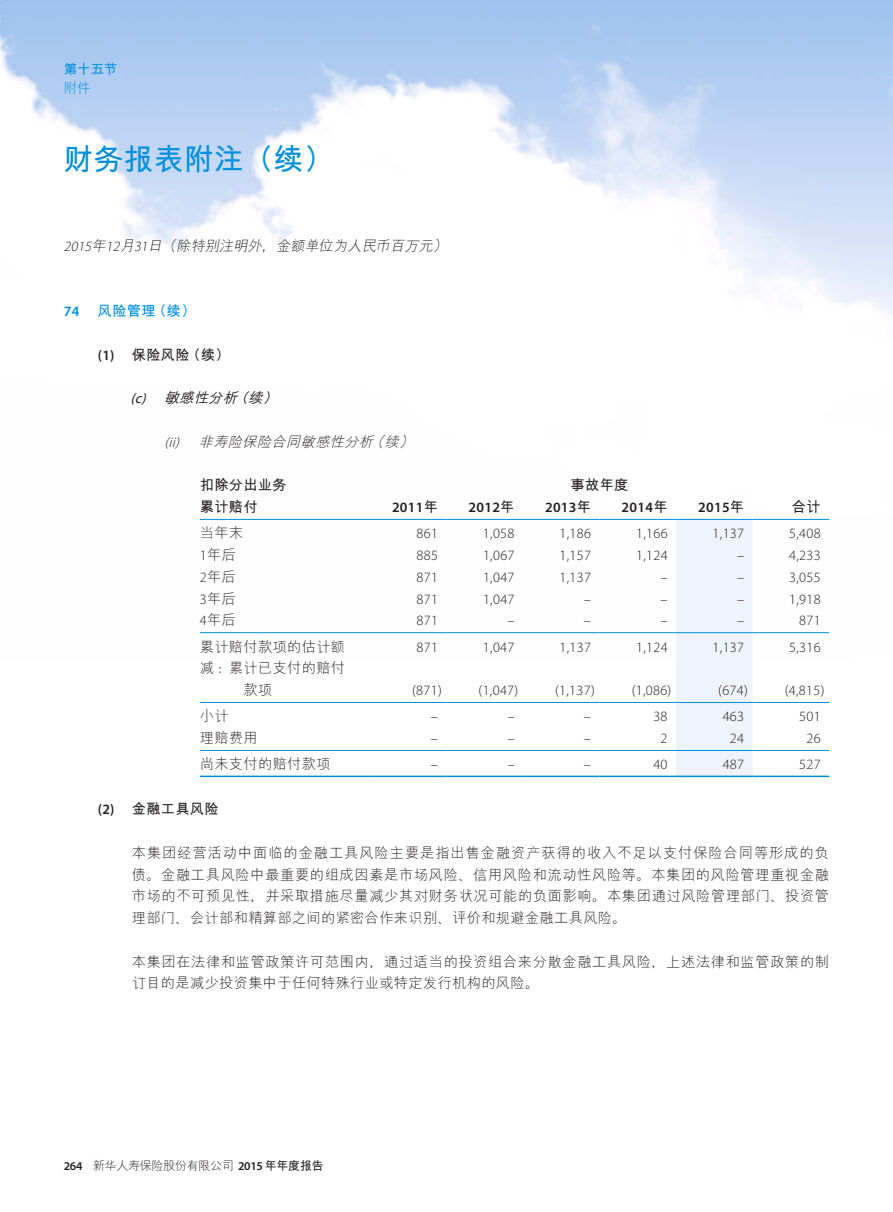
<style>
.page{position:relative;width:893px;height:1212px;background:#fff}
.page>*{position:absolute;margin:0;border:0;box-sizing:border-box;transform-origin:0 0}
.t1{font:700 30px "M Hei PRC";color:#008fde}
.t2{font:300 14.25px/21.8px "M Hei PRC";letter-spacing:.02em;color:#231f20}
.t3{font:300 14.25px "Myriad Pro";letter-spacing:.02em;color:#231f20}
.t4{font:300 14.25px/21.8px "M Hei PRC";letter-spacing:.045em;color:#231f20}
.t5{font:italic 300 14.25px "M Hei PRC";color:#231f20}
.t6{font:700 14.25px "M Hei PRC";letter-spacing:.02em;color:#231f20}
.t7{font:600 14.25px "Myriad Pro";letter-spacing:.02em;color:#231f20}
.t8{font:italic 500 14.25px "M Hei PRC";color:#231f20}
.t9{font:700 14.25px "M Hei PRC";color:#008fde}
.t10{font:600 14.25px "Myriad Pro";color:#008fde}
.t11{font:700 13.5px "M Hei PRC";color:#008fde}
.t12{font:300 13.5px "M Hei PRC";color:#008fde}
.t13{font:300 12px "M Hei PRC";letter-spacing:-.025em;color:#231f20}
.s1{font-family:"Myriad Pro"}
.s2{font-family:"Myriad Pro";font-weight:600}
.s3{font-family:"Myriad Pro";font-weight:400}
.s4{font-family:"M Hei PRC";font-weight:700}
.s5{font-weight:700}
</style>
<div class="page">
<div style="left:676px;top:520px;width:77px;height:256px;background:#eff3fc"></div>
<hr style="left:200px;top:519px;width:170px;height:1px;background:#008fde">
<hr style="left:370px;top:519px;width:76px;height:1px;background:#008fde">
<hr style="left:446px;top:519px;width:77px;height:1px;background:#008fde">
<hr style="left:523px;top:519px;width:77px;height:1px;background:#008fde">
<hr style="left:600px;top:519px;width:76px;height:1px;background:#008fde">
<hr style="left:676px;top:519px;width:77px;height:1px;background:#008fde">
<hr style="left:753px;top:519px;width:76px;height:1px;background:#008fde">
<hr style="left:200px;top:632px;width:170px;height:1px;background:#008fde">
<hr style="left:370px;top:632px;width:76px;height:1px;background:#008fde">
<hr style="left:446px;top:632px;width:77px;height:1px;background:#008fde">
<hr style="left:523px;top:632px;width:77px;height:1px;background:#008fde">
<hr style="left:600px;top:632px;width:76px;height:1px;background:#008fde">
<hr style="left:676px;top:632px;width:77px;height:1px;background:#008fde">
<hr style="left:753px;top:632px;width:76px;height:1px;background:#008fde">
<hr style="left:200px;top:702px;width:170px;height:1px;background:#008fde">
<hr style="left:370px;top:702px;width:76px;height:1px;background:#008fde">
<hr style="left:446px;top:702px;width:77px;height:1px;background:#008fde">
<hr style="left:523px;top:702px;width:77px;height:1px;background:#008fde">
<hr style="left:600px;top:702px;width:76px;height:1px;background:#008fde">
<hr style="left:676px;top:702px;width:77px;height:1px;background:#008fde">
<hr style="left:753px;top:702px;width:76px;height:1px;background:#008fde">
<hr style="left:200px;top:750px;width:170px;height:1px;background:#008fde">
<hr style="left:370px;top:750px;width:76px;height:1px;background:#008fde">
<hr style="left:446px;top:750px;width:77px;height:1px;background:#008fde">
<hr style="left:523px;top:750px;width:77px;height:1px;background:#008fde">
<hr style="left:600px;top:750px;width:76px;height:1px;background:#008fde">
<hr style="left:676px;top:750px;width:77px;height:1px;background:#008fde">
<hr style="left:753px;top:750px;width:76px;height:1px;background:#008fde">
<hr style="left:200px;top:776px;width:170px;height:1px;background:#008fde">
<hr style="left:370px;top:776px;width:76px;height:1px;background:#008fde">
<hr style="left:446px;top:776px;width:77px;height:1px;background:#008fde">
<hr style="left:523px;top:776px;width:77px;height:1px;background:#008fde">
<hr style="left:600px;top:776px;width:76px;height:1px;background:#008fde">
<hr style="left:676px;top:776px;width:77px;height:1px;background:#008fde">
<hr style="left:753px;top:776px;width:76px;height:1px;background:#008fde">
<p class="t11" style="left:64px;top:62px;width:55px">第十五节</p>
<p class="t12" style="left:64px;top:82px;width:28px">附件</p>
<h1 class="t1" style="left:64px;top:144px;width:271px">财务报表附注（续）</h1>
<p class="t5" style="left:64px;top:238px;width:387px"><span class="s1">2015</span>年<span class="s1">12</span>月<span class="s1">31</span>日（除特别注明外，金额单位为人民币百万元）</p>
<p class="t10" style="left:64px;top:302px;width:17px">74</p>
<p class="t9" style="left:98px;top:304px;width:99px">风险管理（续）</p>
<p class="t6" style="left:98px;top:347px;width:133px"><span class="s2">(1)</span> 保险风险（续）</p>
<p class="t8" style="left:131px;top:391px;width:152px"><span class="s3">(c)</span> 敏感性分析（续）</p>
<p class="t5" style="left:165px;top:434px;width:254px"><span class="s1">(ii)</span> 非寿险保险合同敏感性分析（续）</p>
<p class="t6" style="left:200px;top:478px;width:88px">扣除分出业务</p>
<p class="t6" style="left:571px;top:478px;width:59px">事故年度</p>
<p class="t6" style="left:200px;top:500px;width:59px">累计赔付</p>
<p class="t7" style="left:392px;top:498px;width:47px">2011<span class="s4">年</span></p>
<p class="t7" style="left:469px;top:498px;width:47px">2012<span class="s4">年</span></p>
<p class="t7" style="left:545px;top:498px;width:47px">2013<span class="s4">年</span></p>
<p class="t7" style="left:622px;top:498px;width:47px">2014<span class="s4">年</span></p>
<p class="t7" style="left:698px;top:498px;width:47px">2015<span class="s4">年</span></p>
<p class="t6" style="left:792px;top:500px;width:30px">合计</p>
<p class="t2" style="left:200px;top:522px;width:45px">当年末</p>
<p class="t3" style="left:416px;top:526px;width:23px">861</p>
<p class="t3" style="left:483px;top:526px;width:33px">1,058</p>
<p class="t3" style="left:559px;top:526px;width:33px">1,186</p>
<p class="t3" style="left:636px;top:526px;width:33px">1,166</p>
<p class="t3" style="left:713px;top:526px;width:33px">1,137</p>
<p class="t3" style="left:789px;top:526px;width:33px">5,408</p>
<p class="t2" style="left:200px;top:544px;width:38px"><span class="s1">1</span>年后</p>
<p class="t3" style="left:416px;top:547px;width:23px">885</p>
<p class="t3" style="left:483px;top:547px;width:33px">1,067</p>
<p class="t3" style="left:559px;top:547px;width:33px">1,157</p>
<p class="t3" style="left:636px;top:547px;width:33px">1,124</p>
<p class="t3" style="left:737px;top:547px;width:9px">–</p>
<p class="t3" style="left:789px;top:547px;width:33px">4,233</p>
<p class="t2" style="left:200px;top:565px;width:38px"><span class="s1">2</span>年后</p>
<p class="t3" style="left:416px;top:569px;width:23px">871</p>
<p class="t3" style="left:483px;top:569px;width:33px">1,047</p>
<p class="t3" style="left:559px;top:569px;width:33px">1,137</p>
<p class="t3" style="left:660px;top:569px;width:9px">–</p>
<p class="t3" style="left:737px;top:569px;width:9px">–</p>
<p class="t3" style="left:789px;top:569px;width:33px">3,055</p>
<p class="t2" style="left:200px;top:587px;width:38px"><span class="s1">3</span>年后</p>
<p class="t3" style="left:416px;top:591px;width:23px">871</p>
<p class="t3" style="left:483px;top:591px;width:33px">1,047</p>
<p class="t3" style="left:584px;top:591px;width:9px">–</p>
<p class="t3" style="left:660px;top:591px;width:9px">–</p>
<p class="t3" style="left:737px;top:591px;width:9px">–</p>
<p class="t3" style="left:789px;top:591px;width:33px">1,918</p>
<p class="t2" style="left:200px;top:609px;width:38px"><span class="s1">4</span>年后</p>
<p class="t3" style="left:416px;top:613px;width:23px">871</p>
<p class="t3" style="left:507px;top:613px;width:9px">–</p>
<p class="t3" style="left:584px;top:613px;width:9px">–</p>
<p class="t3" style="left:660px;top:613px;width:9px">–</p>
<p class="t3" style="left:737px;top:613px;width:9px">–</p>
<p class="t3" style="left:799px;top:613px;width:23px">871</p>
<p class="t2" style="left:200px;top:635px;width:147px">累计赔付款项的估计额</p>
<p class="t3" style="left:416px;top:639px;width:23px">871</p>
<p class="t3" style="left:483px;top:639px;width:33px">1,047</p>
<p class="t3" style="left:559px;top:639px;width:33px">1,137</p>
<p class="t3" style="left:636px;top:639px;width:33px">1,124</p>
<p class="t3" style="left:713px;top:639px;width:33px">1,137</p>
<p class="t3" style="left:789px;top:639px;width:33px">5,316</p>
<p class="t2" style="left:244px;top:657px;width:103px;text-indent:-44px">减：累计已支付的赔付款项</p>
<p class="t3" style="left:412px;top:682px;width:31px">(871)</p>
<p class="t3" style="left:479px;top:682px;width:41px">(1,047)</p>
<p class="t3" style="left:555px;top:682px;width:41px">(1,137)</p>
<p class="t3" style="left:632px;top:682px;width:41px">(1,086)</p>
<p class="t3" style="left:718px;top:682px;width:31px">(674)</p>
<p class="t3" style="left:785px;top:682px;width:41px">(4,815)</p>
<p class="t2" style="left:200px;top:705px;width:30px">小计</p>
<p class="t3" style="left:431px;top:709px;width:9px">–</p>
<p class="t3" style="left:507px;top:709px;width:9px">–</p>
<p class="t3" style="left:584px;top:709px;width:9px">–</p>
<p class="t3" style="left:653px;top:709px;width:16px">38</p>
<p class="t3" style="left:723px;top:709px;width:23px">463</p>
<p class="t3" style="left:799px;top:709px;width:23px">501</p>
<p class="t2" style="left:200px;top:727px;width:59px">理赔费用</p>
<p class="t3" style="left:431px;top:730px;width:9px">–</p>
<p class="t3" style="left:507px;top:730px;width:9px">–</p>
<p class="t3" style="left:584px;top:730px;width:9px">–</p>
<p class="t3" style="left:661px;top:730px;width:8px">2</p>
<p class="t3" style="left:730px;top:730px;width:16px">24</p>
<p class="t3" style="left:806px;top:730px;width:16px">26</p>
<p class="t2" style="left:200px;top:753px;width:132px">尚未支付的赔付款项</p>
<p class="t3" style="left:431px;top:757px;width:9px">–</p>
<p class="t3" style="left:507px;top:757px;width:9px">–</p>
<p class="t3" style="left:584px;top:757px;width:9px">–</p>
<p class="t3" style="left:653px;top:757px;width:16px">40</p>
<p class="t3" style="left:723px;top:757px;width:23px">487</p>
<p class="t3" style="left:799px;top:757px;width:23px">527</p>
<p class="t6" style="left:98px;top:802px;width:123px"><span class="s2">(2)</span> 金融工具风险</p>
<p class="t2" style="left:132px;top:841px;width:699px;text-align:justify">本集团经营活动中面临的金融工具风险主要是指出售金融资产获得的收入不足以支付保险合同等形成的负债。金融工具风险中最重要的组成因素是市场风险、信用风险和流动性风险等。本集团的风险管理重视金融市场的不可预见性，并采取措施尽量减少其对财务状况可能的负面影响。本集团通过风险管理部门、投资管理部门、会计部和精算部之间的紧密合作来识别、评价和规避金融工具风险。</p>
<p class="t4" style="left:132px;top:950px;width:699px">本集团在法律和监管政策许可范围内，通过适当的投资组合来分散金融工具风险，上述法律和监管政策的制订目的是减少投资集中于任何特殊行业或特定发行机构的风险。</p>
<p class="t13" style="left:64px;top:1160px;width:261px"><span class="s2">264</span> 新华人寿保险股份有限公司 <span class="s2">2015</span> <span class="s5">年年度报告</span></p>
</div>
